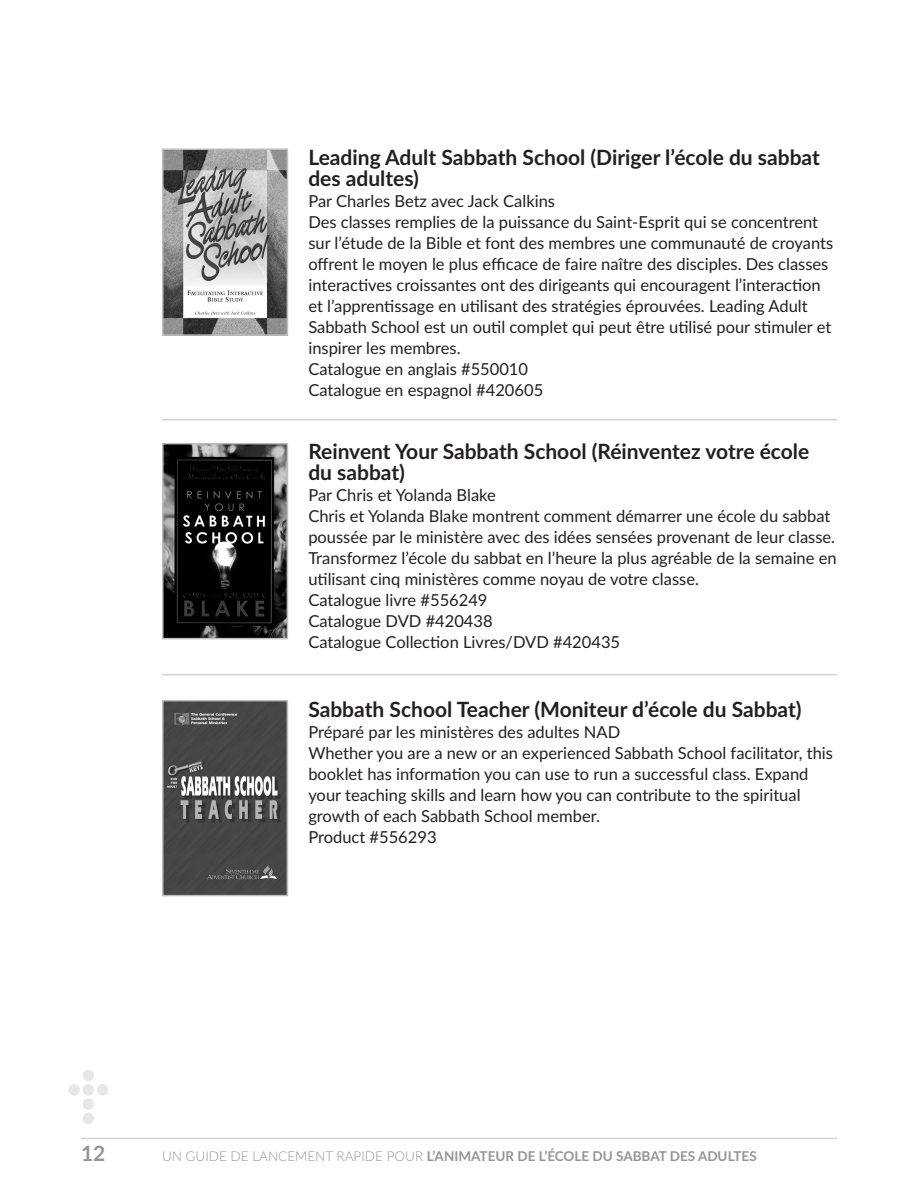
<style>
.page{position:relative;width:918px;height:1188px;background:#fff}
.page>*{position:absolute;margin:0;border:0;box-sizing:border-box;transform-origin:0 0}
.Body{font:700 21px/21px "Lato";color:#231f20}
.Subheadline_no_space{font:700 21px/21px "Lato";color:#231f20}
.t1{font:700 21px "Lato";color:#939598}
.Body-2{font:16.5px/21px "Lato";color:#231f20}
.t2{font:700 13.5px "Lato";color:#939598}
.s1{font-weight:300}
</style>
<div class="page">
<hr style="left:81px;top:1138px;width:756px;height:1px;background:#d1d2d4">
<div style="left:83px;top:1113px;width:11px;height:11px;background:#e6e7e9;border-radius:50%"></div>
<div style="left:83px;top:1098px;width:11px;height:12px;background:#e6e7e9;border-radius:50%"></div>
<div style="left:83px;top:1084px;width:11px;height:12px;background:#e6e7e9;border-radius:50%"></div>
<div style="left:83px;top:1070px;width:11px;height:11px;background:#e6e7e9;border-radius:50%"></div>
<div style="left:97px;top:1084px;width:11px;height:12px;background:#e6e7e9;border-radius:50%"></div>
<div style="left:68px;top:1084px;width:12px;height:12px;background:#e6e7e9;border-radius:50%"></div>
<hr style="left:162px;top:419px;width:675px;height:1px;background:#d1d2d4">
<hr style="left:162px;top:674px;width:675px;height:1px;background:#d1d2d4">
<img style="left:165px;top:703px;width:120px;height:190px">
<div style="left:162px;top:700px;width:126px;height:196px;border:2px solid #bcbdc0"></div>
<img style="left:165px;top:151px;width:120px;height:182px">
<div style="left:162px;top:148px;width:126px;height:188px;border:2px solid #bcbdc0"></div>
<img style="left:165px;top:446px;width:120px;height:190px">
<div style="left:162px;top:443px;width:126px;height:196px;border:2px solid #bcbdc0"></div>
<p class="Subheadline_no_space" style="left:308px;top:146px;width:513px">Leading Adult Sabbath School (Diriger l’école du sabbat des adultes)</p>
<p class="Body-2" style="left:308px;top:190px;width:248px">Par Charles Betz avec Jack Calkins</p>
<p class="Body-2" style="left:308px;top:211px;width:526px">Des classes remplies de la puissance du Saint-Esprit qui se concentrent sur l’étude de la Bible et font des membres une communauté de croyants offrent le moyen le plus efficace de faire naître des disciples. Des classes interactives croissantes ont des dirigeants qui encouragent l’interaction et l’apprentissage en utilisant des stratégies éprouvées. Leading Adult Sabbath School est un outil complet qui peut être utilisé pour stimuler et inspirer les membres.</p>
<p class="Body-2" style="left:308px;top:358px;width:221px">Catalogue en anglais #550010</p>
<p class="Body-2" style="left:308px;top:379px;width:236px">Catalogue en espagnol #420605</p>
<p class="Body" style="left:308px;top:440px;width:502px">Reinvent Your Sabbath School (Réinventez votre école du sabbat)</p>
<p class="Body-2" style="left:308px;top:484px;width:189px">Par Chris et Yolanda Blake</p>
<p class="Body-2" style="left:308px;top:505px;width:530px">Chris et Yolanda Blake montrent comment démarrer une école du sabbat poussée par le ministère avec des idées sensées provenant de leur classe.<br>Transformez l’école du sabbat en l’heure la plus agréable de la semaine en utilisant cinq ministères comme noyau de votre classe.</p>
<p class="Body-2" style="left:308px;top:589px;width:181px">Catalogue livre #556249</p>
<p class="Body-2" style="left:308px;top:610px;width:186px">Catalogue DVD #420438</p>
<p class="Body-2" style="left:308px;top:631px;width:313px">Catalogue Collection Livres/DVD #420435</p>
<p class="Body" style="left:308px;top:698px;width:495px">Sabbath School Teacher (Moniteur d’école du Sabbat)</p>
<p class="Body-2" style="left:308px;top:721px;width:313px">Préparé par les ministères des adultes NAD</p>
<p class="Body-2" style="left:308px;top:742px;width:526px">Whether you are a new or an experienced Sabbath School facilitator, this booklet has information you can use to run a successful class. Expand your teaching skills and learn how you can contribute to the spiritual growth of each Sabbath School member.</p>
<p class="Body-2" style="left:308px;top:826px;width:130px">Product #556293</p>
<p class="t1" style="left:81px;top:1138px;width:26px">12</p>
<p class="t2" style="left:162px;top:1146px;width:596px"><span class="s1">UN GUIDE DE LANCEMENT RAPIDE POUR</span> L’ANIMATEUR DE L’ÉCOLE DU SABBAT DES ADULTES</p>
</div>
